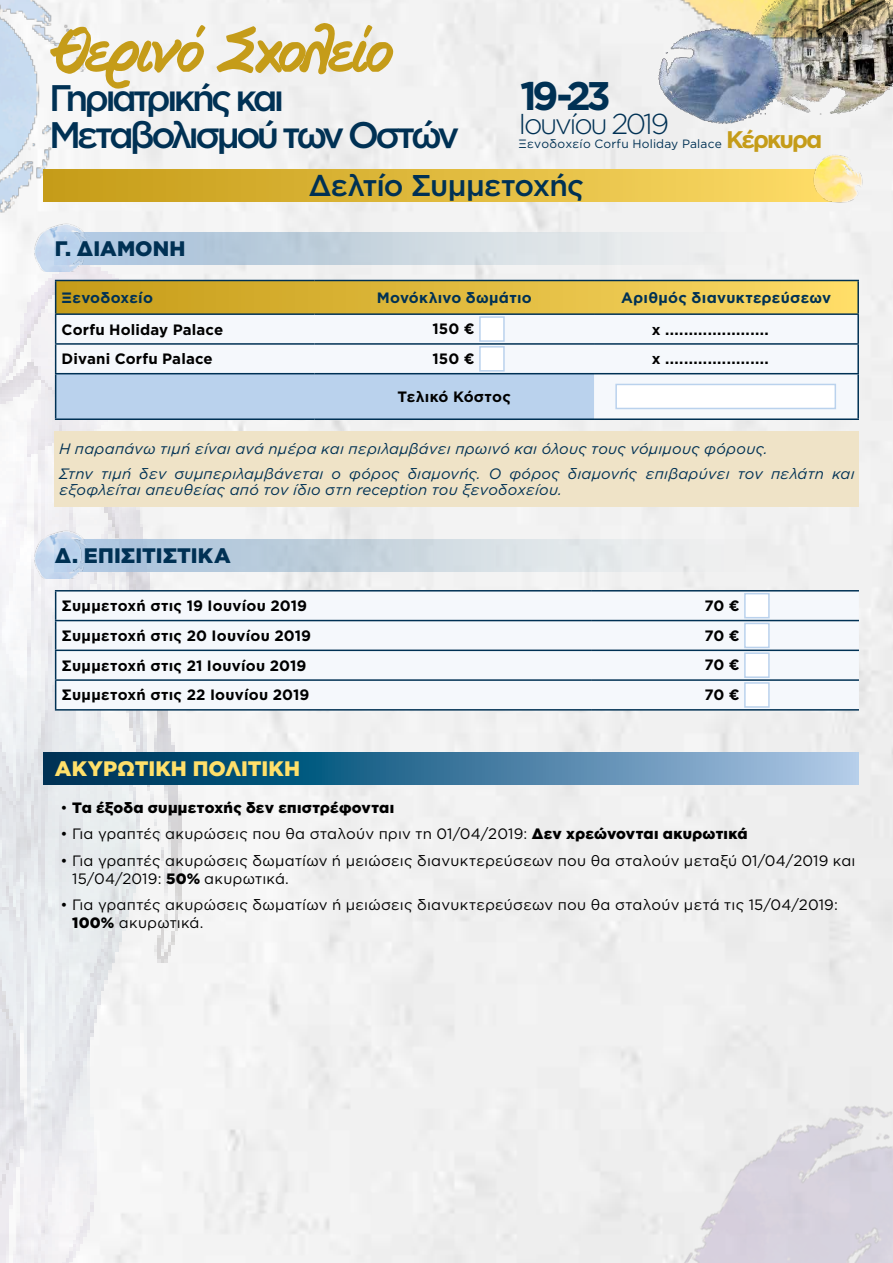
<style>
.page{position:relative;width:893px;height:1263px;background:#fff}
.page>*{position:absolute;margin:0;border:0;box-sizing:border-box;transform-origin:0 0}
.t1{font:59.1px "PF Free Script";letter-spacing:-.075em;color:#c59c19}
.t2{font:700 39.9px "Gotham Greek";color:#003154}
.t3{font:500 36.9px/36.9px "Gotham Greek";letter-spacing:-.1em;color:#003154}
.t4{font:500 30px "Gotham Greek";letter-spacing:-.03em;color:#003154}
.t5{font:300 28.8px "Gotham Greek";letter-spacing:-.1em;color:#003154}
.t6{font:900 21px "Gotham Greek";color:#003154}
.t7{font:900 21px "Gotham Greek";letter-spacing:.005em;color:#ffe06a}
.t8{font:15px/18px "Gotham Greek";letter-spacing:.02em;color:#000}
.t9{font:700 15px "Gotham Greek";letter-spacing:.015em;color:#000}
.t10{font:italic 15px/25px "Gotham Greek";letter-spacing:.015em;color:#003154}
.t11{font:700 15px "Gotham Greek";letter-spacing:.02em;color:#003154}
.t12{font:900 15px "Gotham Greek";letter-spacing:.015em;color:#000}
.t13{font:12px "Gotham Greek";letter-spacing:.015em;color:#003154}
.s1{font-weight:700;font-size:24px;color:#c59c19}
.s2{font-weight:400}
.s3{font-weight:900}
</style>
<div class="page">
<div style="left:89px;top:0;width:804px;height:748px;background:#f1f1f1"></div>
<img style="left:273px;top:748px;width:620px;height:515px">
<img style="left:0;top:0;width:89px;height:180px">
<div style="left:550px;top:0;width:94px;height:102px;background:#f1f1f1"></div>
<img style="left:0;top:180px;width:273px;height:1083px">
<img style="left:644px;top:0;width:249px;height:147px">
<div style="left:43px;top:170px;width:798px;height:32px;background:linear-gradient(to right,#c49b16,#fcdb67)"></div>
<div style="left:55px;top:232px;width:804px;height:32px;background:linear-gradient(to right,#a5bfd6,#fcf8f3)"></div>
<div style="left:55px;top:540px;width:804px;height:32px;background:linear-gradient(to right,#a5bfd7,#fbf7f2)"></div>
<svg style="left:43px;top:752px;width:816px;height:32px;background:#3f779b"></svg>
<img style="left:810px;top:153px;width:58px;height:52px">
<img style="left:31px;top:219px;width:58px;height:53px">
<img style="left:31px;top:526px;width:58px;height:53px">
<div style="left:55px;top:431px;width:804px;height:76px;background:#efe3c7"></div>
<hr style="left:55px;top:418px;width:260px;height:2px;background:#003154">
<hr style="left:315px;top:418px;width:279px;height:2px;background:#003154">
<hr style="left:594px;top:418px;width:265px;height:2px;background:#003154">
<hr style="left:594px;top:280px;width:265px;height:1px;background:#003154">
<hr style="left:857px;top:281px;width:2px;height:32px;background:#003154">
<hr style="left:857px;top:315px;width:2px;height:28px;background:#003154">
<svg style="left:55px;top:280px;width:803px;height:139px"></svg>
<hr style="left:857px;top:345px;width:2px;height:28px;background:#003154">
<hr style="left:55px;top:374px;width:1px;height:44px;background:#003154">
<hr style="left:857px;top:374px;width:2px;height:44px;background:#003154">
<hr style="left:55px;top:313px;width:260px;height:2px;background:#003154">
<hr style="left:315px;top:313px;width:279px;height:2px;background:#003154">
<hr style="left:594px;top:313px;width:265px;height:2px;background:#003154">
<hr style="left:55px;top:343px;width:260px;height:2px;background:#003154">
<hr style="left:315px;top:343px;width:279px;height:2px;background:#003154">
<hr style="left:594px;top:343px;width:265px;height:2px;background:#003154">
<hr style="left:55px;top:373px;width:260px;height:1px;background:#003154">
<hr style="left:315px;top:373px;width:279px;height:1px;background:#003154">
<hr style="left:594px;top:373px;width:265px;height:1px;background:#003154">
<div style="left:479px;top:316px;width:26px;height:26px;background:#fff;border:2px solid #bad2ed"></div>
<div style="left:479px;top:346px;width:26px;height:26px;background:#fff;border:2px solid #bad2ed"></div>
<div style="left:615px;top:384px;width:221px;height:25px;background:#fff;border:2px solid #bad2ed"></div>
<div style="left:56px;top:591px;width:803px;height:118px;background:#f5f8fc"></div>
<svg style="left:55px;top:591px;width:1px;height:118px"></svg>
<hr style="left:55px;top:590px;width:536px;height:1px;background:#003154">
<hr style="left:591px;top:590px;width:268px;height:1px;background:#003154">
<hr style="left:55px;top:620px;width:536px;height:1px;background:#003154">
<hr style="left:591px;top:620px;width:268px;height:1px;background:#003154">
<hr style="left:55px;top:649px;width:536px;height:2px;background:#003154">
<hr style="left:591px;top:649px;width:268px;height:2px;background:#003154">
<hr style="left:55px;top:679px;width:536px;height:2px;background:#003154">
<hr style="left:591px;top:679px;width:268px;height:2px;background:#003154">
<hr style="left:55px;top:709px;width:536px;height:2px;background:#003154">
<hr style="left:591px;top:709px;width:268px;height:2px;background:#003154">
<div style="left:744px;top:593px;width:26px;height:25px;background:#fff;border:2px solid #bad2ed"></div>
<div style="left:744px;top:623px;width:26px;height:25px;background:#fff;border:2px solid #bad2ed"></div>
<div style="left:744px;top:652px;width:26px;height:26px;background:#fff;border:2px solid #bad2ed"></div>
<div style="left:744px;top:682px;width:26px;height:26px;background:#fff;border:2px solid #bad2ed"></div>
<h1 class="t1" style="left:53px;top:16px;width:342px">Θερινό Σχολείο</h1>
<h2 class="t2" style="left:520px;top:73px;width:92px">19-23</h2>
<h3 class="t5" style="left:518px;top:108px;width:153px">Ιουνίου 2019</h3>
<h3 class="t3" style="left:49px;top:79px;width:412px">Γηριατρικής και<br>Μεταβολισμού των Οστών</h3>
<p class="t13" style="left:518px;top:137px;width:305px">Ξενοδοχείο Corfu Holiday Palace <span class="s1">Κέρκυρα</span></p>
<h3 class="t4" style="left:309px;top:168px;width:277px">Δελτίο Συμμετοχής</h3>
<h3 class="t6" style="left:55px;top:236px;width:132px">Γ. ΔΙΑΜΟΝΗ</h3>
<p class="t11" style="left:62px;top:289px;width:93px">Ξενοδοχείο</p>
<p class="t11" style="left:377px;top:289px;width:156px">Μονόκλινο δωμάτιο</p>
<p class="t11" style="left:621px;top:289px;width:211px">Αριθμός διανυκτερεύσεων</p>
<p class="t9" style="left:62px;top:321px;width:163px">Corfu Holiday Palace</p>
<p class="t9" style="left:432px;top:320px;width:44px">150 €</p>
<p class="t9" style="left:652px;top:321px;width:119px">χ ......................</p>
<p class="t9" style="left:62px;top:350px;width:153px">Divani Corfu Palace</p>
<p class="t9" style="left:432px;top:350px;width:44px">150 €</p>
<p class="t9" style="left:652px;top:350px;width:119px">χ ......................</p>
<p class="t9" style="left:398px;top:388px;width:115px">Τελικό Κόστος</p>
<p class="t10" style="left:59px;top:436px;width:797px">Η παραπάνω τιμή είναι ανά ημέρα και περιλαμβάνει πρωινό και όλους τους νόμιμους φόρους.<br>Στην τιμή δεν συμπεριλαμβάνεται ο φόρος διαμονής. Ο φόρος διαμονής επιβαρύνει τον πελάτη και</p>
<p class="t10" style="left:59px;top:477px;width:504px">εξοφλείται απευθείας από τον ίδιο στη reception του ξενοδοχείου.</p>
<h3 class="t6" style="left:55px;top:544px;width:177px">Δ. ΕΠΙΣΙΤΙΣΤΙΚΑ</h3>
<p class="t9" style="left:62px;top:597px;width:247px">Συμμετοχή στις 19 Ιουνίου 2019</p>
<p class="t9" style="left:704px;top:597px;width:37px">70 €</p>
<p class="t9" style="left:62px;top:627px;width:251px">Συμμετοχή στις 20 Ιουνίου 2019</p>
<p class="t9" style="left:704px;top:627px;width:37px">70 €</p>
<p class="t9" style="left:62px;top:657px;width:246px">Συμμετοχή στις 21 Ιουνίου 2019</p>
<p class="t9" style="left:704px;top:656px;width:37px">70 €</p>
<p class="t9" style="left:62px;top:686px;width:249px">Συμμετοχή στις 22 Ιουνίου 2019</p>
<p class="t9" style="left:704px;top:686px;width:37px">70 €</p>
<h3 class="t7" style="left:55px;top:757px;width:247px">ΑΚΥΡΩΤΙΚΗ ΠΟΛΙΤΙΚΗ</h3>
<p class="t12" style="left:61px;top:799px;width:335px"><span class="s2">•</span> Τα έξοδα συμμετοχής δεν επιστρέφονται</p>
<p class="t8" style="left:61px;top:825px;width:688px">• Για γραπτές ακυρώσεις που θα σταλούν πριν τη 01/04/2019: <span class="s3">Δεν χρεώνονται ακυρωτικά</span></p>
<p class="t8" style="left:72px;top:851px;width:785px;text-indent:-12px">• Για γραπτές ακυρώσεις δωματίων ή μειώσεις διανυκτερεύσεων που θα σταλούν μεταξύ 01/04/2019 και<br>15/04/2019: <span class="s3">50%</span> ακυρωτικά.</p>
<p class="t8" style="left:72px;top:896px;width:767px;text-indent:-12px">• Για γραπτές ακυρώσεις δωματίων ή μειώσεις διανυκτερεύσεων που θα σταλούν μετά τις 15/04/2019:<br><span class="s3">100%</span> ακυρωτικά.</p>
</div>
